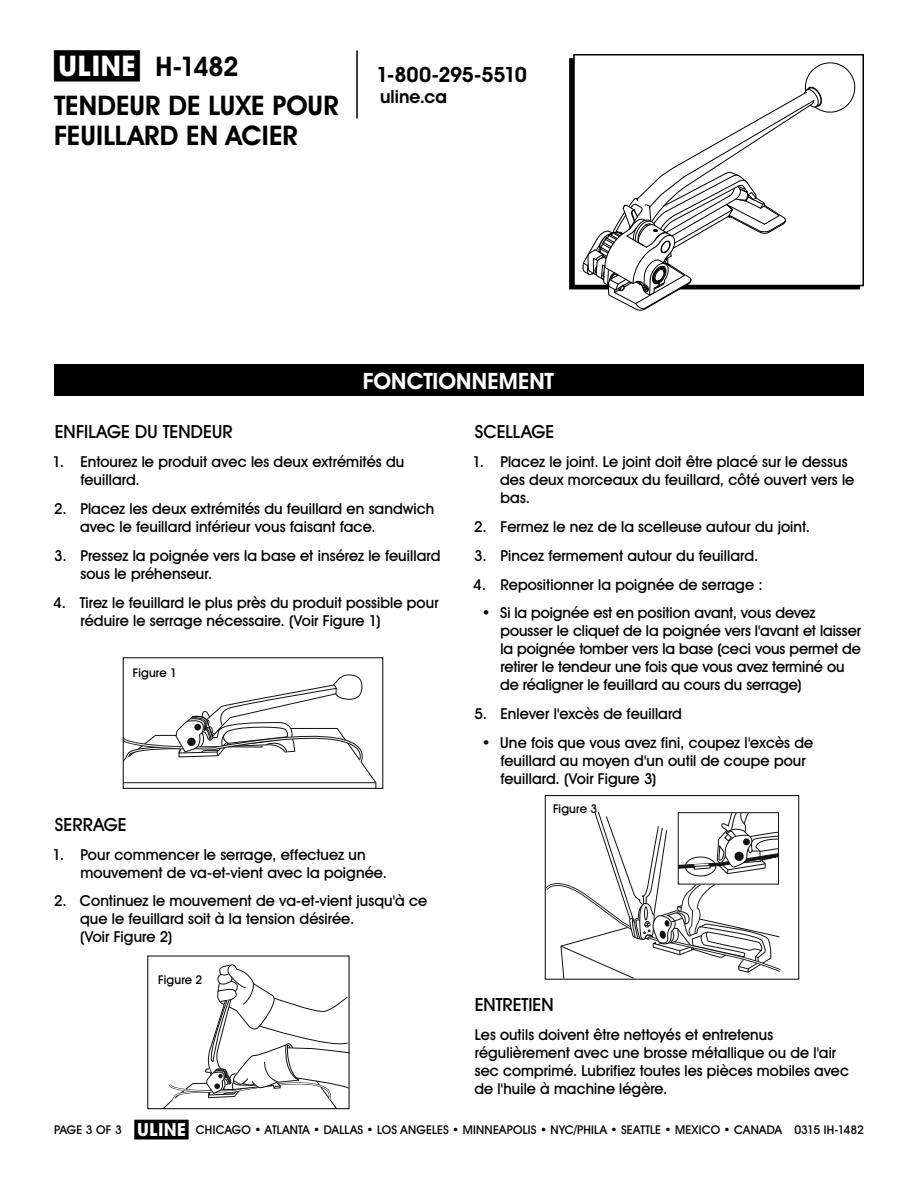
<style>
.page{position:relative;width:918px;height:1188px;background:#fff}
.page>*{position:absolute;margin:0;border:0;box-sizing:border-box;transform-origin:0 0}
.t1{font:700 27px/38.7px "Uline Two Knine";color:#000}
.t2{font:700 22.5px "Uline Two Knine";letter-spacing:.005em;color:#fff}
.t3{font:700 21px "Uline Two Knine";letter-spacing:-.02em;color:#000}
.t4{font:18px "Uline Two Knine";letter-spacing:.005em;color:#000}
.t5{font:700 18px "Uline Two Knine";color:#000}
.t6{font:15px/18px "Uline Two Knine";letter-spacing:.005em;color:#000}
.t7{font:12px "Uline Two Knine";letter-spacing:.015em;color:#000}
.t8{font:12px "Uline Two Knine";letter-spacing:-.015em;color:#000}
.s1{font-size:28.5px}
.s2{font-size:18px}
</style>
<div class="page">
<hr style="left:356px;top:50px;width:2px;height:68px;background:#000">
<div style="left:573px;top:54px;width:291px;height:232px;border:2px solid #000"></div>
<div style="left:54px;top:364px;width:810px;height:32px;background:#000"></div>
<svg style="left:583px;top:62px;width:272px;height:249px"></svg>
<svg style="left:125px;top:674px;width:251px;height:113px"></svg>
<div style="left:123px;top:657px;width:260px;height:132px;border:1px solid #000"></div>
<svg style="left:164px;top:965px;width:183px;height:142px"></svg>
<svg style="left:547px;top:812px;width:234px;height:166px"></svg>
<h1 class="t1" style="left:54px;top:47px;width:286px"><span class="s1">π</span> H-1482<br>TENDEUR DE LUXE POUR</h1>
<h1 class="t1" style="left:54px;top:116px;width:246px">FEUILLARD EN ACIER</h1>
<h3 class="t3" style="left:376px;top:62px;width:152px">1-800-295-5510</h3>
<p class="t5" style="left:380px;top:86px;width:68px">uline.ca</p>
<h2 class="t2" style="left:363px;top:368px;width:193px">FONCTIONNEMENT</h2>
<p class="t4" style="left:55px;top:421px;width:54px">Enfilage</p>
<p class="t4" style="left:135px;top:421px;width:99px">du tendeur</p>
<p class="t6" style="left:80px;top:453px;width:325px;text-indent:-28px">1. Entourez le produit avec les deux extrémités du feuillard.</p>
<p class="t6" style="left:80px;top:500px;width:356px;text-indent:-26px">2. Placez les deux extrémités du feuillard en sandwich avec le feuillard inférieur vous faisant face.</p>
<p class="t6" style="left:80px;top:546px;width:361px;text-indent:-26px">3. Pressez la poignée vers la base et insérez le feuillard sous le préhenseur.</p>
<p class="t6" style="left:80px;top:593px;width:360px;text-indent:-27px">4. Tirez le feuillard le plus près du produit possible pour réduire le serrage nécessaire. (Voir Figure 1)</p>
<p class="t7" style="left:133px;top:665px;width:46px">Figure 1</p>
<p class="t4" style="left:55px;top:813px;width:51px">Serrage</p>
<p class="t6" style="left:80px;top:845px;width:308px;text-indent:-28px">1. Pour commencer le serrage, effectuez un mouvement de va-et-vient avec la poignée.</p>
<p class="t6" style="left:80px;top:892px;width:349px;text-indent:-26px">2. Continuez le mouvement de va-et-vient jusqu'à ce que le feuillard soit à la tension désirée.<br>(Voir Figure 2)</p>
<p class="t7" style="left:158px;top:973px;width:46px">Figure 2</p>
<p class="t4" style="left:475px;top:421px;width:59px">Sce llage</p>
<p class="t6" style="left:500px;top:453px;width:356px;text-indent:-27px">1. Placez le joint. Le joint doit être placé sur le dessus des deux morceaux du feuillard, côté ouvert vers le bas.</p>
<p class="t6" style="left:474px;top:518px;width:338px">2. Fermez le nez de la scelleuse autour du joint.</p>
<p class="t6" style="left:474px;top:546px;width:286px">3. Pincez fermement autour du feuillard.</p>
<p class="t6" style="left:473px;top:575px;width:291px">4. Repositionner la poignée de serrage :</p>
<p class="t6" style="left:500px;top:604px;width:363px;text-indent:-18px">• Si la poignée est en position avant, vous devez pousser le cliquet de la poignée vers l'avant et laisser la poignée tomber vers la base (ceci vous permet de retirer le tendeur une fois que vous avez terminé ou de réaligner le feuillard au cours du serrage)</p>
<p class="t6" style="left:474px;top:705px;width:209px">5. Enlever l'excès de feuillard</p>
<p class="t6" style="left:500px;top:734px;width:314px;text-indent:-19px">• Une fois que vous avez fini, coupez l'excès de feuillard au moyen d'un outil de coupe pour feuillard. (Voir Figure 3)</p>
<p class="t7" style="left:553px;top:802px;width:46px">Figure 3</p>
<p class="t4" style="left:475px;top:993px;width:80px">Entretien</p>
<p class="t6" style="left:475px;top:1025px;width:376px">Les outils doivent être nettoyés et entretenus régulièrement avec une brosse métallique ou de l'air sec comprimé. Lubrifiez toutes les pièces mobiles avec de l'huile à machine légère.</p>
<p class="t7" style="left:134px;top:1122px;width:649px"><span class="s2">π</span> CHICAGO • ATLANTA • DALLAS • LOS ANGELES • MINNEAPOLIS • NYC/PHILA • SEATTLE • MEXICO • CANADA</p>
<p class="t7" style="left:54px;top:1122px;width:69px">PAGE 3 OF 3</p>
<p class="t8" style="left:794px;top:1122px;width:71px">0315 IH-1482</p>
</div>
